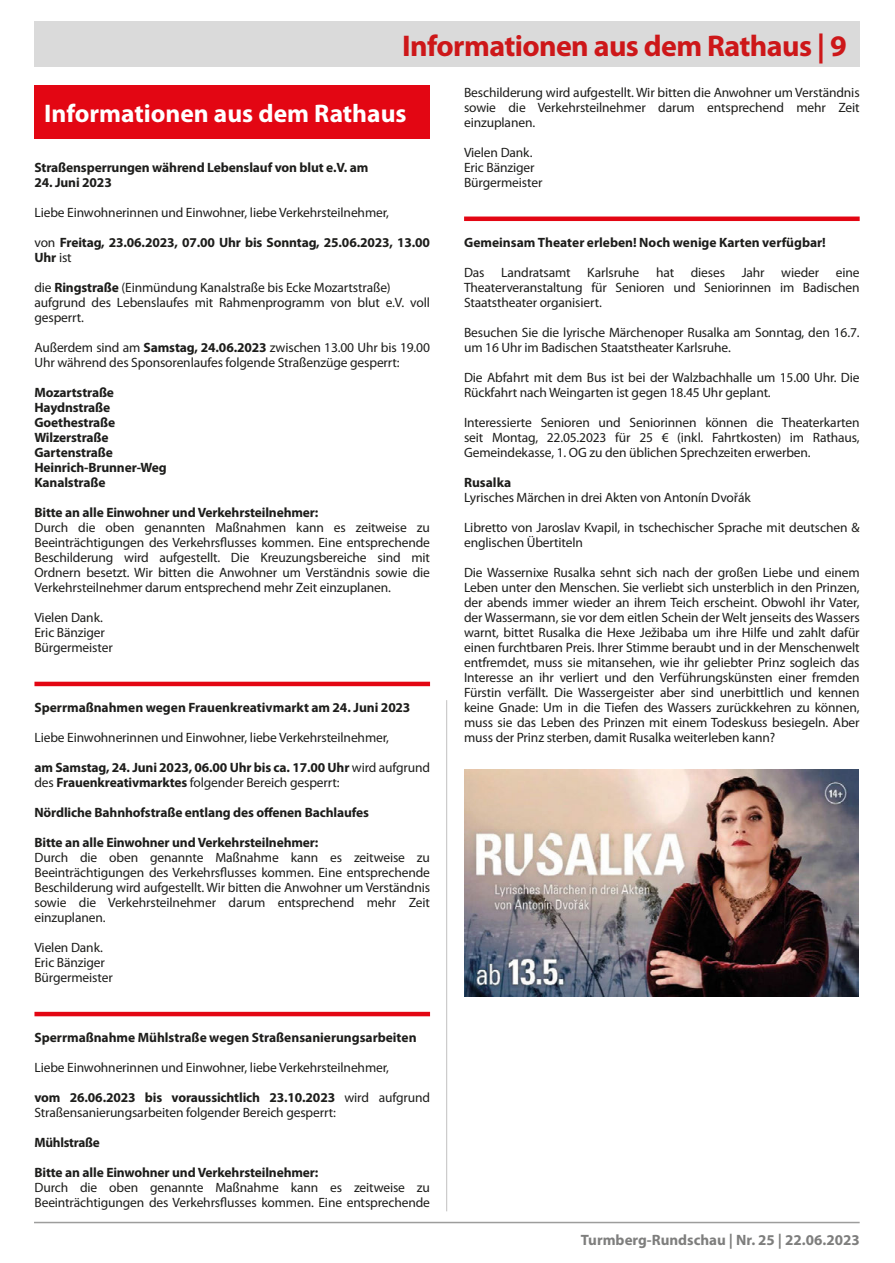
<style>
.page{position:relative;width:895px;height:1263px;background:#fff}
.page>*{position:absolute;margin:0;border:0;box-sizing:border-box;transform-origin:0 0}
.t1{font:700 30px "Myriad Pro";letter-spacing:-.02em;color:#cd1719}
.t2{font:700 25.5px "Myriad Pro";color:#fff}
.t3{font:700 15px "Myriad Pro";color:#7e7e7d}
.Text{font:13.5px/15px "Myriad Pro";letter-spacing:-.01em;color:#1d1d1b}
.Text-2{font:700 13.5px/15px "Myriad Pro";letter-spacing:-.01em;color:#1d1d1b}
.Head_Artikel_m__rote{font:700 13.5px "Myriad Pro";color:#1d1d1b}
.s1{font-weight:400}
.s2{font-weight:700}
</style>
<div class="page">
<hr style="left:34px;top:1221px;width:825px;height:2px;background:#9d9d9c">
<div style="left:34px;top:22px;width:825px;height:45px;background:#dadada"></div>
<hr style="left:446px;top:700px;width:1px;height:511px;background:#c1c0c0">
<div style="left:34px;top:85px;width:396px;height:54px;background:#e30613"></div>
<div style="left:34px;top:681px;width:396px;height:5px;background:#e30613"></div>
<div style="left:34px;top:1011px;width:396px;height:5px;background:#e30613"></div>
<div style="left:464px;top:216px;width:395px;height:5px;background:#e30613"></div>
<img style="left:464px;top:769px;width:395px;height:227px">
<p class="t1" style="left:402px;top:26px;width:446px">Informationen aus dem Rathaus | 9</p>
<p class="t2" style="left:44px;top:97px;width:364px">Informationen aus dem Rathaus</p>
<p class="Text-2" style="left:34px;top:159px;width:335px">Straßensperrungen während Lebenslauf von blut e.V. am</p>
<p class="Text-2" style="left:34px;top:174px;width:79px">24. Juni 2023</p>
<p class="Text" style="left:34px;top:204px;width:356px">Liebe Einwohnerinnen und Einwohner, liebe Verkehrsteilnehmer,</p>
<p class="Text-2" style="left:34px;top:234px;width:397px"><span class="s1">von</span> Freitag, 23.06.2023, 07.00 Uhr bis Sonntag, 25.06.2023, 13.00<br>Uhr <span class="s1">ist</span></p>
<p class="Text" style="left:34px;top:279px;width:358px">die <span class="s2">Ringstraße</span> (Einmündung Kanalstraße bis Ecke Mozartstraße)</p>
<p class="Text" style="left:34px;top:294px;width:397px">aufgrund des Lebenslaufes mit Rahmenprogramm von blut e.V. voll gesperrt.</p>
<p class="Text" style="left:34px;top:339px;width:397px">Außerdem sind am <span class="s2">Samstag, 24.06.2023</span> zwischen 13.00 Uhr bis 19.00<br>Uhr während des Sponsorenlaufes folgende Straßenzüge gesperrt:</p>
<p class="Text-2" style="left:34px;top:384px;width:81px">Mozartstraße</p>
<p class="Text-2" style="left:34px;top:399px;width:77px">Haydnstraße</p>
<p class="Text-2" style="left:34px;top:414px;width:82px">Goethestraße</p>
<p class="Text-2" style="left:34px;top:429px;width:76px">Wilzerstraße</p>
<p class="Text-2" style="left:34px;top:444px;width:80px">Gartenstraße</p>
<p class="Text-2" style="left:34px;top:459px;width:134px">Heinrich-Brunner-Weg</p>
<p class="Text-2" style="left:34px;top:474px;width:72px">Kanalstraße</p>
<p class="Text-2" style="left:34px;top:504px;width:285px">Bitte an alle Einwohner und Verkehrsteilnehmer:</p>
<p class="Text" style="left:34px;top:519px;width:397px;text-align:justify">Durch die oben genannten Maßnahmen kann es zeitweise zu Beeinträchtigungen des Verkehrsflusses kommen. Eine entsprechende Beschilderung wird aufgestellt. Die Kreuzungsbereiche sind mit Ordnern besetzt. Wir bitten die Anwohner um Verständnis sowie die Verkehrsteilnehmer darum entsprechend mehr Zeit einzuplanen.</p>
<p class="Text" style="left:34px;top:609px;width:70px">Vielen Dank.</p>
<p class="Text" style="left:34px;top:624px;width:72px">Eric Bänziger</p>
<p class="Text" style="left:34px;top:639px;width:80px">Bürgermeister</p>
<p class="Head_Artikel_m__rote" style="left:34px;top:698px;width:377px">Sperrmaßnahmen wegen Frauenkreativmarkt am 24. Juni 2023</p>
<p class="Text" style="left:34px;top:729px;width:356px">Liebe Einwohnerinnen und Einwohner, liebe Verkehrsteilnehmer,</p>
<p class="Text-2" style="left:34px;top:759px;width:397px">am Samstag, 24. Juni 2023, 06.00 Uhr bis ca. 17.00 Uhr <span class="s1">wird aufgrund des</span> Frauenkreativmarktes <span class="s1">folgender Bereich gesperrt:</span></p>
<p class="Text-2" style="left:34px;top:804px;width:336px">Nördliche Bahnhofstraße entlang des offenen Bachlaufes</p>
<p class="Text-2" style="left:34px;top:834px;width:285px">Bitte an alle Einwohner und Verkehrsteilnehmer:</p>
<p class="Text" style="left:34px;top:849px;width:397px;text-align:justify">Durch die oben genannte Maßnahme kann es zeitweise zu Beeinträchtigungen des Verkehrsflusses kommen. Eine entsprechende Beschilderung wird aufgestellt. Wir bitten die Anwohner um Verständnis sowie die Verkehrsteilnehmer darum entsprechend mehr Zeit einzuplanen.</p>
<p class="Text" style="left:34px;top:939px;width:70px">Vielen Dank.</p>
<p class="Text" style="left:34px;top:954px;width:72px">Eric Bänziger</p>
<p class="Text" style="left:34px;top:969px;width:80px">Bürgermeister</p>
<p class="Head_Artikel_m__rote" style="left:34px;top:1028px;width:384px">Sperrmaßnahme Mühlstraße wegen Straßensanierungsarbeiten</p>
<p class="Text" style="left:34px;top:1059px;width:356px">Liebe Einwohnerinnen und Einwohner, liebe Verkehrsteilnehmer,</p>
<p class="Text" style="left:34px;top:1089px;width:397px"><span class="s2">vom 26.06.2023 bis voraussichtlich 23.10.2023</span> wird aufgrund<br>Straßensanierungsarbeiten folgender Bereich gesperrt:</p>
<p class="Text-2" style="left:34px;top:1134px;width:67px">Mühlstraße</p>
<p class="Text-2" style="left:34px;top:1164px;width:285px">Bitte an alle Einwohner und Verkehrsteilnehmer:</p>
<p class="Text" style="left:34px;top:1179px;width:397px">Durch die oben genannte Maßnahme kann es zeitweise zu<br>Beeinträchtigungen des Verkehrsflusses kommen. Eine entsprechende</p>
<p class="Text" style="left:464px;top:84px;width:397px;text-align:justify">Beschilderung wird aufgestellt. Wir bitten die Anwohner um Verständnis sowie die Verkehrsteilnehmer darum entsprechend mehr Zeit einzuplanen.</p>
<p class="Text" style="left:464px;top:144px;width:70px">Vielen Dank.</p>
<p class="Text" style="left:464px;top:159px;width:72px">Eric Bänziger</p>
<p class="Text" style="left:464px;top:174px;width:80px">Bürgermeister</p>
<p class="Head_Artikel_m__rote" style="left:464px;top:233px;width:363px">Gemeinsam Theater erleben! Noch wenige Karten verfügbar!</p>
<p class="Text" style="left:464px;top:264px;width:397px;text-align:justify">Das Landratsamt Karlsruhe hat dieses Jahr wieder eine Theaterveranstaltung für Senioren und Seniorinnen im Badischen Staatstheater organisiert.</p>
<p class="Text" style="left:464px;top:324px;width:397px">Besuchen Sie die lyrische Märchenoper Rusalka am Sonntag, den 16.7. um 16 Uhr im Badischen Staatstheater Karlsruhe.</p>
<p class="Text" style="left:464px;top:369px;width:397px">Die Abfahrt mit dem Bus ist bei der Walzbachhalle um 15.00 Uhr. Die<br>Rückfahrt nach Weingarten ist gegen 18.45 Uhr geplant.</p>
<p class="Text" style="left:464px;top:414px;width:397px;text-align:justify">Interessierte Senioren und Seniorinnen können die Theaterkarten seit Montag, 22.05.2023 für 25 € (inkl. Fahrtkosten) im Rathaus, Gemeindekasse, 1. OG zu den üblichen Sprechzeiten erwerben.</p>
<p class="Text-2" style="left:464px;top:474px;width:49px">Rusalka</p>
<p class="Text" style="left:464px;top:489px;width:288px">Lyrisches Märchen in drei Akten von Antonín Dvořák</p>
<p class="Text" style="left:464px;top:519px;width:397px">Libretto von Jaroslav Kvapil, in tschechischer Sprache mit deutschen &amp; englischen Übertiteln</p>
<p class="Text" style="left:464px;top:564px;width:397px;text-align:justify">Die Wassernixe Rusalka sehnt sich nach der großen Liebe und einem Leben unter den Menschen. Sie verliebt sich unsterblich in den Prinzen, der abends immer wieder an ihrem Teich erscheint. Obwohl ihr Vater, der Wassermann, sie vor dem eitlen Schein der Welt jenseits des Wassers warnt, bittet Rusalka die Hexe Ježibaba um ihre Hilfe und zahlt dafür einen furchtbaren Preis. Ihrer Stimme beraubt und in der Menschenwelt entfremdet, muss sie mitansehen, wie ihr geliebter Prinz sogleich das Interesse an ihr verliert und den Verführungskünsten einer fremden Fürstin verfällt. Die Wassergeister aber sind unerbittlich und kennen keine Gnade: Um in die Tiefen des Wassers zurückkehren zu können, muss sie das Leben des Prinzen mit einem Todeskuss besiegeln. Aber muss der Prinz sterben, damit Rusalka weiterleben kann?</p>
<p class="t3" style="left:581px;top:1230px;width:280px">Turmberg-Rundschau | Nr. 25 | 22.06.2023</p>
</div>
